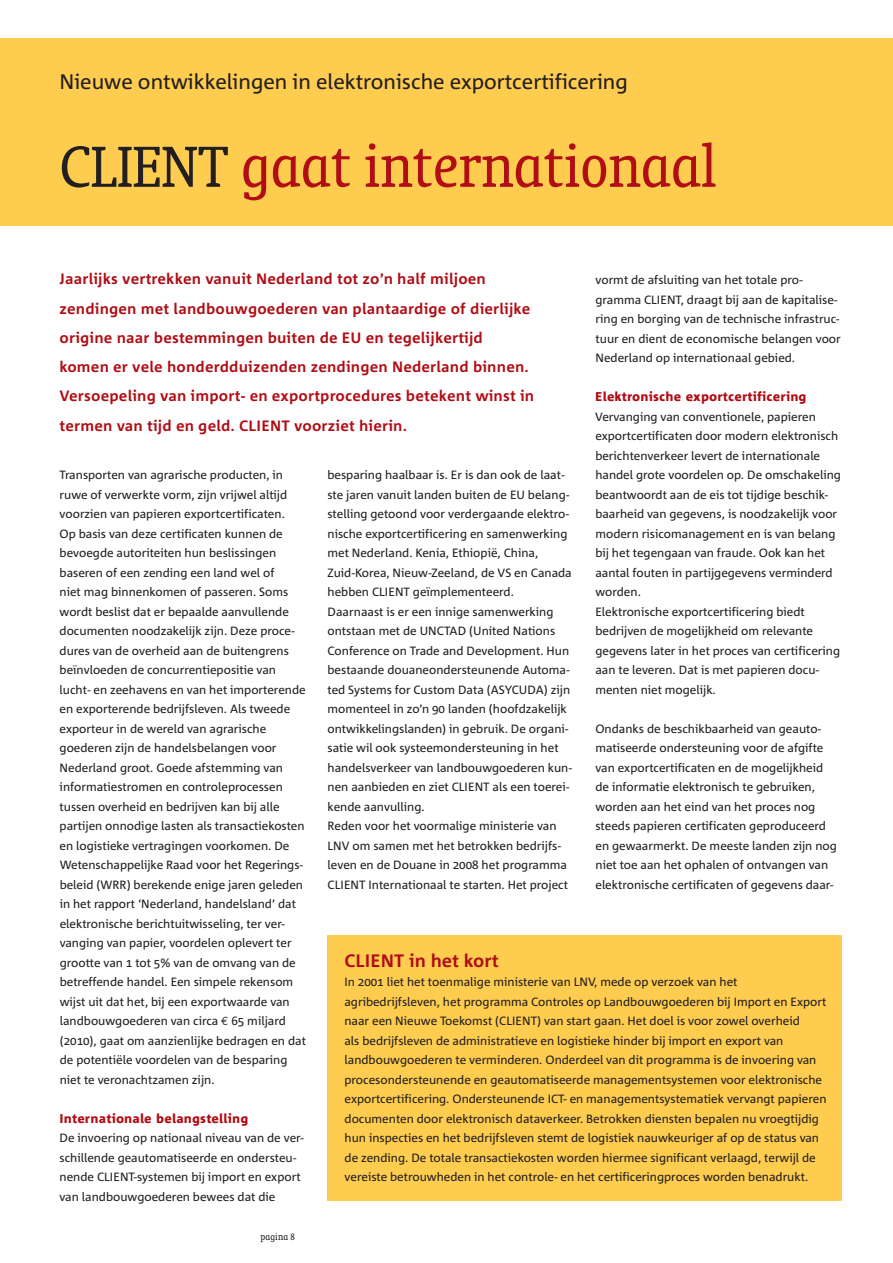
<style>
.page{position:relative;width:893px;height:1263px;background:#fff}
.page>*{position:absolute;margin:0;border:0;box-sizing:border-box;transform-origin:0 0}
.t1{font:condensed 66px "Oranda BT";color:#b00d15}
.t2{font:21px "Agrofont Normaal";color:#231f20}
.t3{font:18px "Agrofont Vet";color:#b00d15}
.t4{font:15px/29.2px "Agrofont Vet";letter-spacing:.01em;color:#b00d15}
.t5{font:800 12.75px "Agrofont";letter-spacing:.01em;color:#b00d15}
.t6{font:12px/19.5px "Agrofont Normaal";color:#231f20}
.t7{font:condensed 10.5px "Oranda BT";letter-spacing:.015em;color:#231f20}
.s1{color:#231f20}
.s2{font-family:"Euro Mono"}
</style>
<div class="page">
<div style="left:0;top:38px;width:893px;height:188px;background:#fecc4e"></div>
<div style="left:327px;top:935px;width:515px;height:266px;background:#fecc4e"></div>
<h2 class="t2" style="left:60px;top:71px;width:570px">Nieuwe ontwikkelingen in elektronische exportcertificering</h2>
<h1 class="t1" style="left:60px;top:129px;width:659px"><span class="s1">CLIENT</span> gaat internationaal</h1>
<p class="t4" style="left:60px;top:265px;width:476px">Jaarlijks vertrekken vanuit Nederland tot zo’n half miljoen zendingen met landbouwgoederen van plantaardige of dierlijke origine naar bestemmingen buiten de EU en tegelijkertijd komen er vele honderdduizenden zendingen Nederland binnen.<br>Versoepeling van import- en exportprocedures betekent winst in termen van tijd en geld. CLIENT voorziet hierin.</p>
<p class="t6" style="left:595px;top:271px;width:247px">vormt de afsluiting van het totale pro&shy;gramma CLIENT, draagt bij aan de kapitalise&shy;ring en borging van de technische infrastruc&shy;tuur en dient de economische belangen voor Nederland op internationaal gebied.</p>
<p class="t5" style="left:595px;top:390px;width:213px">Elektronische exportcertificering</p>
<p class="t6" style="left:595px;top:407px;width:247px">Vervanging van conventionele, papieren exportcertificaten door modern elektronisch berichtenverkeer levert de internationale handel grote voordelen op. De omschakeling beantwoordt aan de eis tot tijdige beschik&shy;baarheid van gegevens, is noodzakelijk voor modern risicomanagement en is van belang bij het tegengaan van fraude. Ook kan het aantal fouten in partijgegevens verminderd worden.<br>Elektronische exportcertificering biedt bedrijven de mogelijkheid om relevante gegevens later in het proces van certificering aan te leveren. Dat is met papieren docu&shy;menten niet mogelijk.</p>
<p class="t6" style="left:595px;top:719px;width:243px">Ondanks de beschikbaarheid van geauto&shy;matiseerde ondersteuning voor de afgifte van exportcertificaten en de mogelijkheid de informatie elektronisch te gebruiken, worden aan het eind van het proces nog steeds papieren certificaten geproduceerd en gewaarmerkt. De meeste landen zijn nog niet toe aan het ophalen of ontvangen van elektronische certificaten of gegevens daar-</p>
<p class="t6" style="left:60px;top:466px;width:248px">Transporten van agrarische producten, in ruwe of verwerkte vorm, zijn vrijwel altijd voorzien van papieren exportcertificaten.<br>Op basis van deze certificaten kunnen de bevoegde autoriteiten hun beslissingen baseren of een zending een land wel of<br>niet mag binnenkomen of passeren. Soms wordt beslist dat er bepaalde aanvullende documenten noodzakelijk zijn. Deze proce&shy;dures van de overheid aan de buitengrens beïnvloeden de concurrentiepositie van lucht- en zeehavens en van het importerende en exporterende bedrijfsleven. Als tweede exporteur in de wereld van agrarische goederen zijn de handelsbelangen voor Nederland groot. Goede afstemming van informatiestromen en controleprocessen tussen overheid en bedrijven kan bij alle partijen onnodige lasten als transactiekosten en logistieke vertragingen voorkomen. De Wetenschappelijke Raad voor het Regerings&shy;beleid (WRR) berekende enige jaren geleden in het rapport ‘Nederland, handelsland’ dat elektronische berichtuitwisseling, ter ver&shy;vanging van papier, voordelen oplevert ter grootte van 1 tot 5% van de omvang van de betreffende handel. Een simpele rekensom wijst uit dat het, bij een exportwaarde van landbouwgoederen van circa <span class="s2">€</span> 65 miljard (2010), gaat om aanzienlijke bedragen en dat de potentiële voordelen van de besparing niet te veronachtzamen zijn.</p>
<p class="t5" style="left:60px;top:1111px;width:190px">Internationale belangstelling</p>
<p class="t6" style="left:60px;top:1129px;width:246px">De invoering op nationaal niveau van de ver&shy;schillende geautomatiseerde en ondersteu&shy;nende CLIENT-systemen bij import en export van landbouwgoederen bewees dat die</p>
<p class="t6" style="left:327px;top:466px;width:246px">besparing haalbaar is. Er is dan ook de laat&shy;ste jaren vanuit landen buiten de EU belang&shy;stelling getoond voor verdergaande elektro&shy;nische exportcertificering en samenwerking met Nederland. Kenia, Ethiopië, China, Zuid-Korea, Nieuw-Zeeland, de VS en Canada hebben CLIENT geïmplementeerd.<br>Daarnaast is er een innige samenwerking ontstaan met de UNCTAD (United Nations Conference on Trade and Development. Hun bestaande douaneondersteunende Automa&shy;ted Systems for Custom Data (ASYCUDA) zijn momenteel in zo’n 90 landen (hoofdzakelijk ontwikkelingslanden) in gebruik. De organi&shy;satie wil ook systeemondersteuning in het handelsverkeer van landbouwgoederen kun&shy;nen aanbieden en ziet CLIENT als een toerei&shy;kende aanvulling.<br>Reden voor het voormalige ministerie van LNV om samen met het betrokken bedrijfs&shy;leven en de Douane in 2008 het programma CLIENT Internationaal te starten. Het project</p>
<h3 class="t3" style="left:344px;top:951px;width:156px">CLIENT in het kort</h3>
<p class="t6" style="left:344px;top:973px;width:484px">In 2001 liet het toenmalige ministerie van LNV, mede op verzoek van het agribedrijfsleven, het programma Controles op Landbouwgoederen bij Import en Export naar een Nieuwe Toekomst (CLIENT) van start gaan. Het doel is voor zowel overheid<br>als bedrijfsleven de administratieve en logistieke hinder bij import en export van landbouwgoederen te verminderen. Onderdeel van dit programma is de invoering van procesondersteunende en geautomatiseerde managementsystemen voor elektronische exportcertificering. Ondersteunende ICT- en managementsystematiek vervangt papieren documenten door elektronisch dataverkeer. Betrokken diensten bepalen nu vroegtijdig hun inspecties en het bedrijfsleven stemt de logistiek nauwkeuriger af op de status van de zending. De totale transactiekosten worden hiermee significant verlaagd, terwijl de vereiste betrouwheden in het controle- en het certificeringproces worden benadrukt.</p>
<p class="t7" style="left:260px;top:1231px;width:36px">pagina 8</p>
</div>
